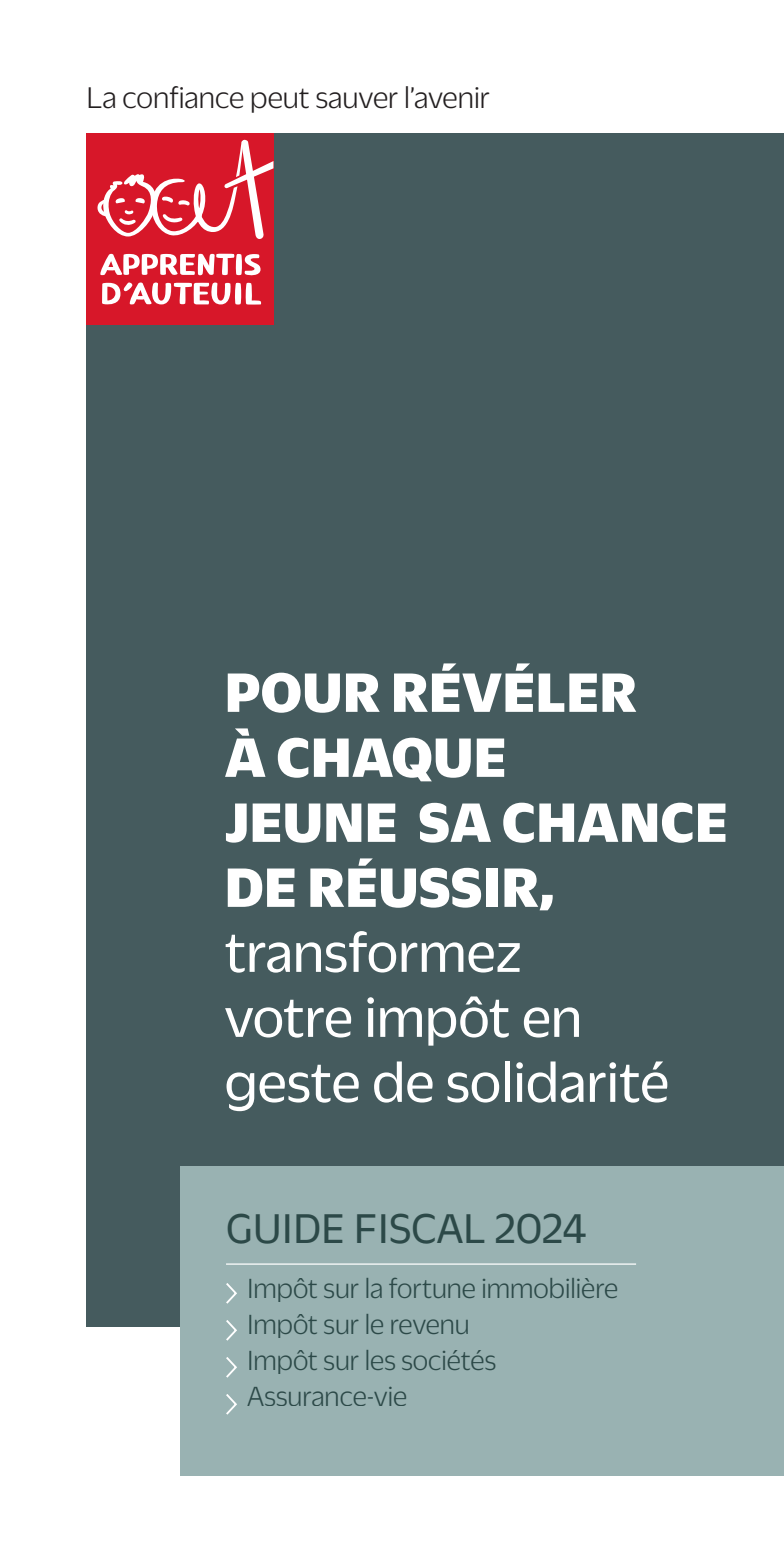
<style>
.page{position:relative;width:784px;height:1565px;background:#fff}
.page>*{position:absolute;margin:0;border:0;box-sizing:border-box;transform-origin:0 0}
.t1{font:900 60px/65px "Duplicate Sans";letter-spacing:.01em;color:#fff}
.t2{font:60px/65px "Duplicate Sans";color:#fff}
.t3{font:45px "Duplicate Sans";color:#2c4948}
.t4{font:300 32.5px "Duplicate Sans";color:#231f20}
.t5{font:300 30px/36px "Duplicate Sans";color:#2c4948}
</style>
<div class="page">
<div style="left:86px;top:133px;width:698px;height:1194px;background:#455b5e"></div>
<div style="left:86px;top:133px;width:187px;height:192px;background:#d71729"></div>
<svg style="left:97px;top:140px;width:176px;height:99px"></svg>
<svg style="left:100px;top:253px;width:160px;height:23px"></svg>
<svg style="left:102px;top:282px;width:159px;height:23px"></svg>
<div style="left:180px;top:1166px;width:604px;height:309px;background:#99b2b2"></div>
<svg style="left:226px;top:1283px;width:11px;height:21px"></svg>
<svg style="left:226px;top:1320px;width:11px;height:21px"></svg>
<svg style="left:226px;top:1357px;width:11px;height:21px"></svg>
<svg style="left:226px;top:1394px;width:11px;height:21px"></svg>
<hr style="left:226px;top:1263px;width:410px;height:1px;background:#fff">
<p class="t4" style="left:86px;top:78px;width:405px">La confiance peut sauver l’avenir</p>
<h1 class="t1" style="left:225px;top:654px;width:504px">POUR RÉVÉLER<br>À CHAQUE<br>JEUNE SA CHANCE<br>DE RÉUSSIR,</h1>
<h1 class="t2" style="left:224px;top:916px;width:446px">transformez<br>votre impôt en geste de solidarité</h1>
<h2 class="t3" style="left:226px;top:1199px;width:362px">GUIDE FISCAL 2024</h2>
<p class="t5" style="left:247px;top:1268px;width:372px">Impôt sur la fortune immobilière<br>Impôt sur le revenu<br>Impôt sur les sociétés<br>Assurance-vie</p>
</div>
